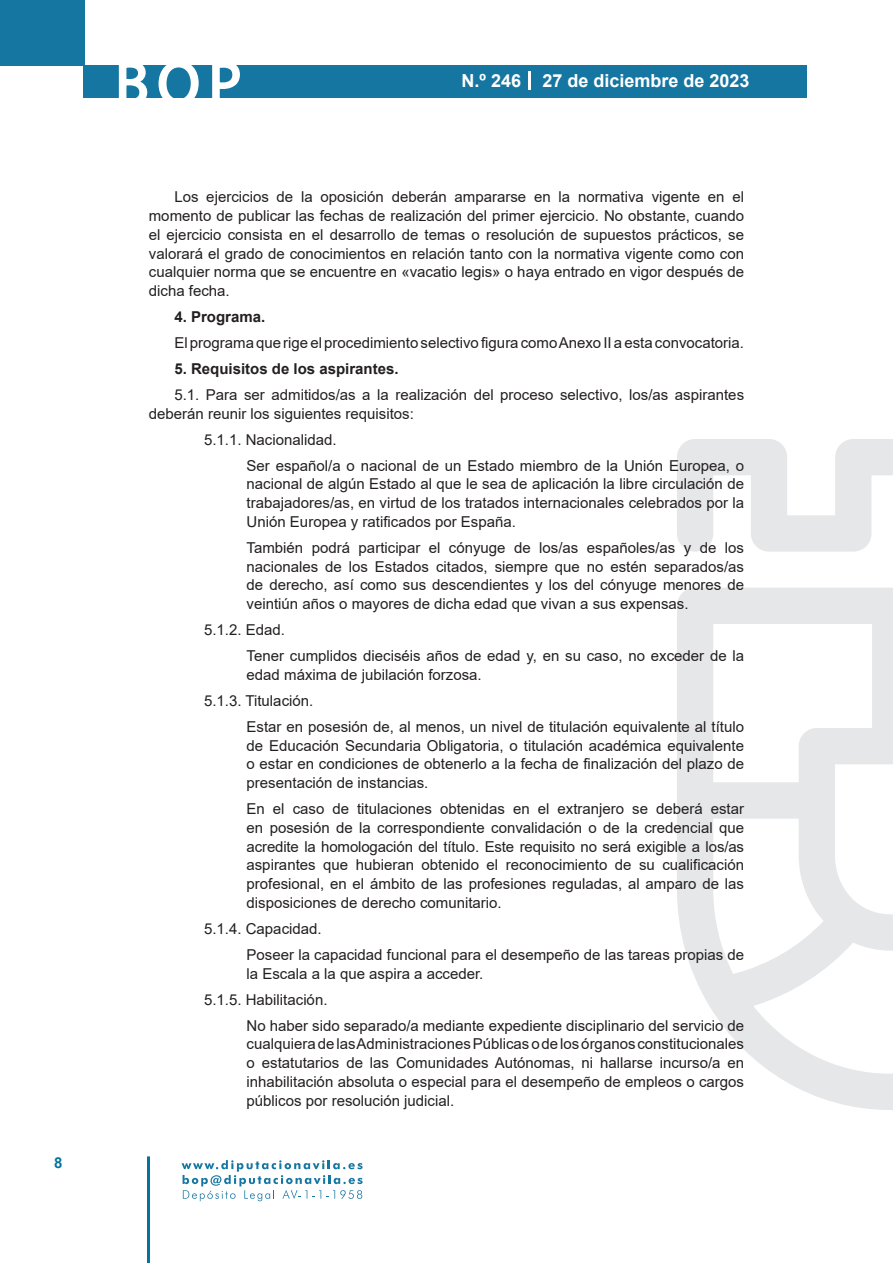
<style>
.page{position:relative;width:893px;height:1263px;background:#fff}
.page>*{position:absolute;margin:0;border:0;box-sizing:border-box;transform-origin:0 0}
.t1{font:500 61.5px "Avant Garde";color:#fff}
.t2{font:700 18px "Arial";color:#fff}
.texto_normal{font:15px/18.8px "Arial";color:#231f20;text-align:justify}
.texto_normal-2{font:700 15px "Arial";color:#231f20}
.t3{font:700 15px "Arial";color:#04739f}
</style>
<div class="page">
<div style="left:0;top:0;width:85px;height:65px;background:#1676a2"></div>
<div style="left:84px;top:65px;width:723px;height:33px;background:#1676a2"></div>
<svg style="left:118px;top:65px;width:30px;height:33px"></svg>
<svg style="left:158px;top:65px;width:41px;height:33px"></svg>
<svg style="left:212px;top:65px;width:28px;height:33px"></svg>
<svg style="left:182px;top:1160px;width:181px;height:41px"></svg>
<hr style="left:147px;top:1156px;width:3px;height:107px;background:#04739f">
<svg style="left:529px;top:71px;width:2px;height:19px"></svg>
<svg style="left:677px;top:439px;width:216px;height:671px"></svg>
<p class="t3" style="left:54px;top:1152px;width:10px">8</p>
<h1 class="t1" style="left:115px;top:46px;width:128px">BOP</h1>
<p class="t2" style="left:462px;top:68px;width:289px">N.º 246 27 de diciembre de 2023</p>
<p class="texto_normal" style="left:149px;top:188px;width:597px;text-indent:26px">Los ejercicios de la oposición deberán ampararse en la normativa vigente en el momento de publicar las fechas de realización del primer ejercicio. No obstante, cuando el ejercicio consista en el desarrollo de temas o resolución de supuestos prácticos, se valorará el grado de conocimientos en relación tanto con la normativa vigente como con cualquier norma que se encuentre en «vacatio legis» o haya entrado en vigor después de dicha fecha.</p>
<p class="texto_normal-2" style="left:174px;top:306px;width:92px">4. Programa.</p>
<p class="texto_normal" style="left:174px;top:333px;width:571px">El programa que rige el procedimiento selectivo figura como Anexo II a esta convocatoria.</p>
<p class="texto_normal-2" style="left:174px;top:358px;width:226px">5. Requisitos de los aspirantes.</p>
<p class="texto_normal" style="left:149px;top:385px;width:597px;text-indent:26px">5.1. Para ser admitidos/as a la realización del proceso selectivo, los/as aspirantes deberán reunir los siguientes requisitos:</p>
<p class="texto_normal" style="left:204px;top:430px;width:134px">5.1.1. Nacionalidad.</p>
<p class="texto_normal" style="left:247px;top:456px;width:499px">Ser español/a o nacional de un Estado miembro de la Unión Europea, o nacional de algún Estado al que le sea de aplicación la libre circulación de trabajadores/as, en virtud de los tratados internacionales celebrados por la Unión Europea y ratificados por España.</p>
<p class="texto_normal" style="left:247px;top:538px;width:499px">También podrá participar el cónyuge de los/as españoles/as y de los nacionales de los Estados citados, siempre que no estén separados/as de derecho, así como sus descendientes y los del cónyuge menores de veintiún años o mayores de dicha edad que vivan a sus expensas.</p>
<p class="texto_normal" style="left:204px;top:620px;width:82px">5.1.2. Edad.</p>
<p class="texto_normal" style="left:247px;top:646px;width:499px">Tener cumplidos dieciséis años de edad y, en su caso, no exceder de la edad máxima de jubilación forzosa.</p>
<p class="texto_normal" style="left:204px;top:691px;width:111px">5.1.3. Titulación.</p>
<p class="texto_normal" style="left:247px;top:717px;width:499px">Estar en posesión de, al menos, un nivel de titulación equivalente al título de Educación Secundaria Obligatoria, o titulación académica equivalente o estar en condiciones de obtenerlo a la fecha de finalización del plazo de presentación de instancias.</p>
<p class="texto_normal" style="left:247px;top:799px;width:499px">En el caso de titulaciones obtenidas en el extranjero se deberá estar en posesión de la correspondiente convalidación o de la credencial que acredite la homologación del título. Este requisito no será exigible a los/as aspirantes que hubieran obtenido el reconocimiento de su cualificación profesional, en el ámbito de las profesiones reguladas, al amparo de las disposiciones de derecho comunitario.</p>
<p class="texto_normal" style="left:204px;top:919px;width:119px">5.1.4. Capacidad.</p>
<p class="texto_normal" style="left:247px;top:945px;width:499px">Poseer la capacidad funcional para el desempeño de las tareas propias de la Escala a la que aspira a acceder.</p>
<p class="texto_normal" style="left:204px;top:990px;width:125px">5.1.5. Habilitación.</p>
<p class="texto_normal" style="left:247px;top:1016px;width:499px">No haber sido separado/a mediante expediente disciplinario del servicio de cualquiera de las Administraciones Públicas o de los órganos constitucionales o estatutarios de las Comunidades Autónomas, ni hallarse incurso/a en inhabilitación absoluta o especial para el desempeño de empleos o cargos públicos por resolución judicial.</p>
</div>
